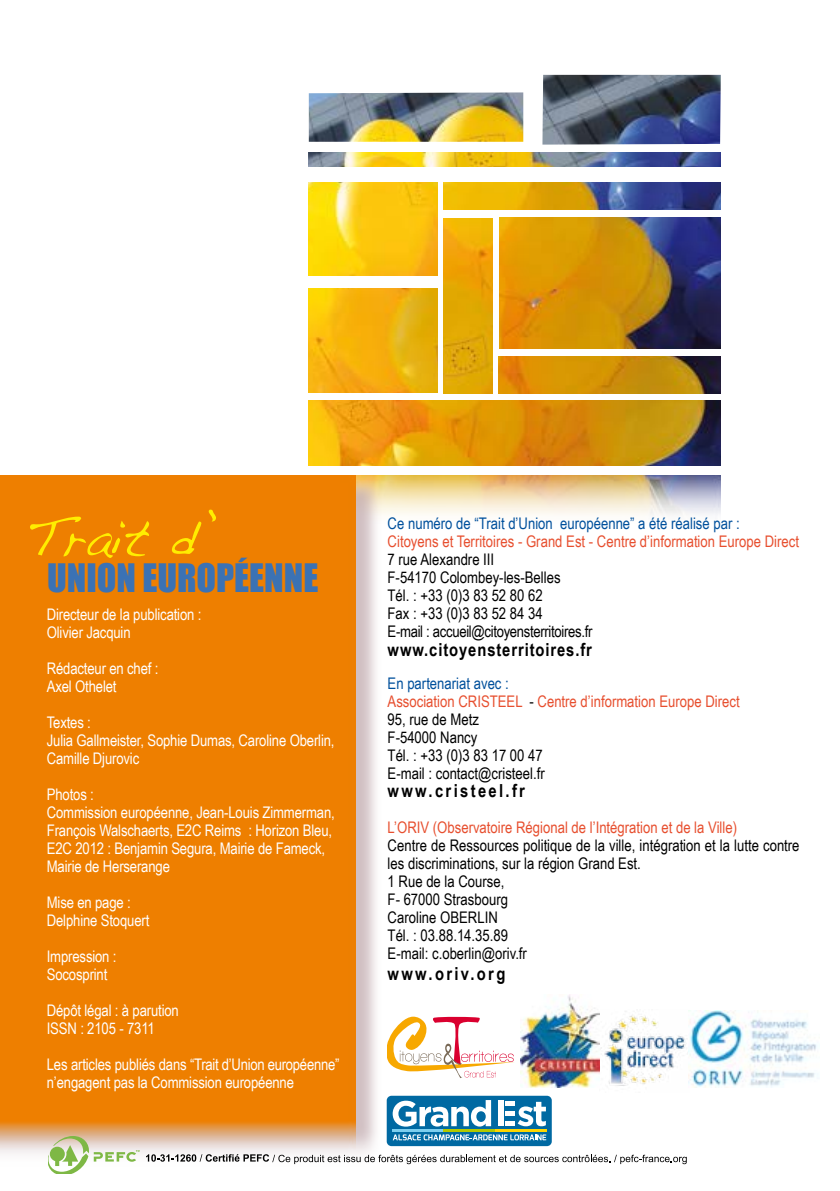
<style>
.page{position:relative;width:840px;height:1191px;background:#fff}
.page>*{position:absolute;margin:0;border:0;box-sizing:border-box;transform-origin:0 0}
.t1{font:52px "Handwriting Dakota";color:#ffed00}
.t2{font:36px "Impact";color:#3b72b4}
.t3{font:700 18px "Arial Narrow";letter-spacing:.13em;color:#000}
.t4{font:700 18px "Arial Narrow";letter-spacing:.05em;color:#000}
.t5{font:16px/18px "Arial Narrow";color:#000}
.t6{font:16px/18px "Arial Narrow";letter-spacing:-.01em;color:#fff}
.t7{font:16px "Arial Narrow";color:#e74f2f}
.t8{font:16px "Arial Narrow";color:#00509c}
.s1{color:#00509c}
.s2{color:#e74f2f}
</style>
<div class="page">
<img style="left:356px;top:475px;width:364px;height:40px">
<div style="left:0;top:478px;width:381px;height:690px;background:#c2abaf;opacity:.75"></div>
<div style="left:0;top:475px;width:356px;height:674px;background:#ee7f00"></div>
<img style="left:599px;top:1010px;width:90px;height:76px">
<img style="left:520px;top:994px;width:79px;height:93px">
<svg style="left:49px;top:1136px;width:90px;height:38px"></svg>
<svg style="left:146px;top:1154px;width:540px;height:10px"></svg>
<img style="left:308px;top:400px;width:412px;height:65px">
<img style="left:542px;top:75px;width:178px;height:70px">
<img style="left:308px;top:92px;width:215px;height:50px">
<img style="left:308px;top:152px;width:412px;height:15px">
<img style="left:443px;top:182px;width:277px;height:28px">
<img style="left:308px;top:182px;width:129px;height:94px">
<img style="left:499px;top:217px;width:221px;height:131px">
<img style="left:443px;top:219px;width:49px;height:174px">
<img style="left:308px;top:288px;width:129px;height:104px">
<img style="left:498px;top:356px;width:222px;height:37px">
<svg style="left:387px;top:1016px;width:127px;height:62px"></svg>
<div style="left:386px;top:1095px;width:165px;height:51px;background:#0069a2;border-radius:5px"></div>
<svg style="left:393px;top:1134px;width:153px;height:6px"></svg>
<svg style="left:392px;top:1100px;width:99px;height:26px"></svg>
<svg style="left:517px;top:1101px;width:28px;height:25px"></svg>
<div style="left:505px;top:1121px;width:10px;height:5px;background:#fff"></div>
<div style="left:505px;top:1110px;width:10px;height:5px;background:#fff"></div>
<div style="left:505px;top:1100px;width:10px;height:5px;background:#fff"></div>
<div style="left:497px;top:1100px;width:6px;height:26px;background:#fff"></div>
<hr style="left:392px;top:1129px;width:51px;height:2px;background:#7dceee">
<hr style="left:443px;top:1129px;width:52px;height:2px;background:#b1c800">
<hr style="left:495px;top:1129px;width:51px;height:2px;background:#ffd600">
<img style="left:687px;top:1011px;width:131px;height:76px">
<h1 class="t1" style="left:26px;top:506px;width:190px">Trait d’</h1>
<h2 class="t2" style="left:47px;top:550px;width:272px">UNION EUROPÉENNE</h2>
<p class="t6" style="left:47px;top:604px;width:156px">Directeur de la publication :<br>Olivier Jacquin</p>
<p class="t6" style="left:47px;top:658px;width:113px">Rédacteur en chef :<br>Axel Othelet</p>
<p class="t6" style="left:47px;top:712px;width:289px">Textes :<br>Julia Gallmeister, Sophie Dumas, Caroline Oberlin,<br>Camille Djurovic</p>
<p class="t6" style="left:47px;top:784px;width:289px">Photos :<br>Commission européenne, Jean-Louis Zimmerman, François Walschaerts, E2C Reims : Horizon Bleu, E2C 2012 : Benjamin Segura, Mairie de Fameck, Mairie de Herserange</p>
<p class="t6" style="left:47px;top:892px;width:104px">Mise en page :<br>Delphine Stoquert</p>
<p class="t6" style="left:47px;top:946px;width:71px">Impression :<br>Socosprint</p>
<p class="t6" style="left:47px;top:1000px;width:133px">Dépôt légal : à parution<br>ISSN : 2105 - 7311</p>
<p class="t6" style="left:47px;top:1054px;width:294px">Les articles publiés dans “Trait d’Union européenne” n’engagent pas la Commission européenne</p>
<p class="t8" style="left:387px;top:512px;width:353px">Ce numéro de “Trait d’Union européenne” a été réalisé par :</p>
<p class="t7" style="left:387px;top:530px;width:413px">Citoyens et Territoires - Grand Est - Centre d’information Europe Direct</p>
<p class="t5" style="left:387px;top:550px;width:206px">7 rue Alexandre III<br>F-54170 Colombey-les-Belles<br>Tél. : +33 (0)3 83 52 80 62<br>Fax : +33 (0)3 83 52 84 34<br>E-mail : accueil@citoyensterritoires.fr</p>
<p class="t4" style="left:387px;top:635px;width:206px">www.citoyensterritoires.fr</p>
<p class="t5" style="left:387px;top:673px;width:353px"><span class="s1">En partenariat avec :<br></span><span class="s2">Association CRISTEEL</span> - <span class="s2">Centre d’information Europe Direct<br></span>95, rue de Metz<br>F-54000 Nancy<br>Tél. : +33 (0)3 83 17 00 47<br>E-mail : contact@cristeel.fr</p>
<p class="t3" style="left:387px;top:776px;width:139px">www.cristeel.fr</p>
<p class="t7" style="left:387px;top:815px;width:351px">L’ORIV (Observatoire Régional de l’Intégration et de la Ville)</p>
<p class="t5" style="left:387px;top:835px;width:413px">Centre de Ressources politique de la ville, intégration et la lutte contre les discriminations, sur la région Grand Est.<br>1 Rue de la Course,<br>F- 67000 Strasbourg<br>Caroline OBERLIN<br>Tél. : 03.88.14.35.89<br>E-mail: c.oberlin@oriv.fr</p>
<p class="t3" style="left:387px;top:960px;width:119px">www.oriv.org</p>
</div>
